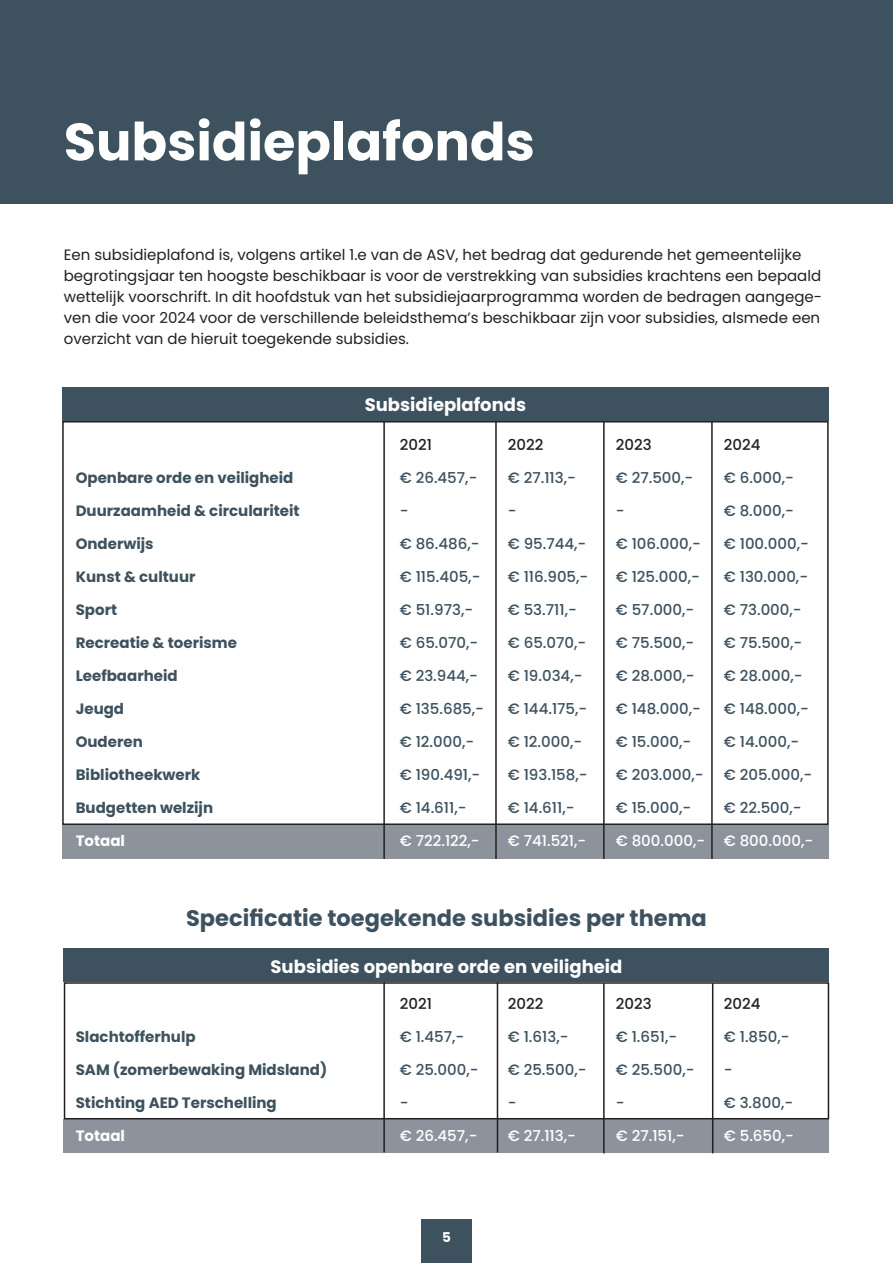
<style>
.page{position:relative;width:893px;height:1263px;background:#fff}
.page>*{position:absolute;margin:0;border:0;box-sizing:border-box;transform-origin:0 0}
.t1{font:700 52.5px "Poppins";color:#fff}
.t2{font:700 22.5px "Poppins";color:#3d515f}
.t3{font:700 18px "Poppins";color:#fff}
.t4{font:500 15px "Poppins";color:#3d515f}
.t5{font:15px/21px "Poppins";color:#231f20}
.t6{font:700 15px "Poppins";color:#3d515f}
.t7{font:500 15px "Poppins";color:#fff}
.t8{font:500 15px "Poppins";color:#231f20}
.t9{font:700 15px "Poppins";color:#fff}
.t10{font:700 13.5px "Poppins";color:#fff}
</style>
<div class="page">
<div style="left:421px;top:1219px;width:51px;height:44px;background:#3d515f"></div>
<div style="left:63px;top:825px;width:766px;height:34px;background:#8d939d"></div>
<div style="left:64px;top:1119px;width:765px;height:34px;background:#8d939d"></div>
<div style="left:0;top:0;width:893px;height:203px;background:#3d515f"></div>
<div style="left:62px;top:421px;width:767px;height:404px;border:2px solid #231f20"></div>
<div style="left:64px;top:982px;width:765px;height:137px;border:2px solid #231f20"></div>
<div style="left:62px;top:387px;width:767px;height:34px;background:#3d515f"></div>
<div style="left:64px;top:948px;width:765px;height:34px;background:#3d515f"></div>
<hr style="left:383px;top:982px;width:2px;height:170px;background:#231f20">
<hr style="left:497px;top:982px;width:1px;height:170px;background:#231f20">
<hr style="left:603px;top:983px;width:2px;height:170px;background:#231f20">
<hr style="left:712px;top:983px;width:1px;height:170px;background:#231f20">
<hr style="left:383px;top:421px;width:2px;height:438px;background:#231f20">
<hr style="left:495px;top:421px;width:2px;height:438px;background:#231f20">
<hr style="left:603px;top:421px;width:2px;height:438px;background:#231f20">
<hr style="left:711px;top:421px;width:2px;height:438px;background:#231f20">
<h1 class="t1" style="left:64px;top:112px;width:473px">Subsidieplafonds</h1>
<p class="t5" style="left:64px;top:245px;width:760px">Een subsidieplafond is, volgens artikel 1.e van de ASV, het bedrag dat gedurende het gemeentelijke begrotingsjaar ten hoogste beschikbaar is voor de verstrekking van subsidies krachtens een bepaald wettelijk voorschrift. In dit hoofdstuk van het subsidiejaarprogramma worden de bedragen aangege&shy;ven die voor 2024 voor de verschillende beleidsthema’s beschikbaar zijn voor subsidies, alsmede een overzicht van de hieruit toegekende subsidies.</p>
<p class="t3" style="left:365px;top:395px;width:163px">Subsidieplafonds</p>
<p class="t8" style="left:400px;top:436px;width:34px">2021</p>
<p class="t8" style="left:508px;top:436px;width:37px">2022</p>
<p class="t8" style="left:616px;top:436px;width:37px">2023</p>
<p class="t8" style="left:724px;top:436px;width:38px">2024</p>
<p class="t6" style="left:76px;top:469px;width:219px">Openbare orde en veiligheid</p>
<p class="t4" style="left:400px;top:469px;width:79px">€ 26.457,-</p>
<p class="t4" style="left:508px;top:469px;width:70px">€ 27.113,-</p>
<p class="t4" style="left:616px;top:469px;width:79px">€ 27.500,-</p>
<p class="t4" style="left:724px;top:469px;width:72px">€ 6.000,-</p>
<p class="t6" style="left:76px;top:502px;width:225px">Duurzaamheid &amp; circulariteit</p>
<p class="t4" style="left:400px;top:502px;width:10px">-</p>
<p class="t4" style="left:508px;top:502px;width:10px">-</p>
<p class="t4" style="left:616px;top:502px;width:10px">-</p>
<p class="t4" style="left:724px;top:502px;width:72px">€ 8.000,-</p>
<p class="t6" style="left:76px;top:535px;width:79px">Onderwijs</p>
<p class="t4" style="left:400px;top:535px;width:81px">€ 86.486,-</p>
<p class="t4" style="left:508px;top:535px;width:80px">€ 95.744,-</p>
<p class="t4" style="left:616px;top:535px;width:87px">€ 106.000,-</p>
<p class="t4" style="left:724px;top:535px;width:87px">€ 100.000,-</p>
<p class="t6" style="left:76px;top:568px;width:121px">Kunst &amp; cultuur</p>
<p class="t4" style="left:400px;top:568px;width:82px">€ 115.405,-</p>
<p class="t4" style="left:508px;top:568px;width:82px">€ 116.905,-</p>
<p class="t4" style="left:616px;top:568px;width:86px">€ 125.000,-</p>
<p class="t4" style="left:724px;top:568px;width:86px">€ 130.000,-</p>
<p class="t6" style="left:76px;top:601px;width:43px">Sport</p>
<p class="t4" style="left:400px;top:601px;width:75px">€ 51.973,-</p>
<p class="t4" style="left:508px;top:601px;width:71px">€ 53.711,-</p>
<p class="t4" style="left:616px;top:601px;width:80px">€ 57.000,-</p>
<p class="t4" style="left:724px;top:601px;width:79px">€ 73.000,-</p>
<p class="t6" style="left:76px;top:634px;width:163px">Recreatie &amp; toerisme</p>
<p class="t4" style="left:400px;top:634px;width:80px">€ 65.070,-</p>
<p class="t4" style="left:508px;top:634px;width:80px">€ 65.070,-</p>
<p class="t4" style="left:616px;top:634px;width:80px">€ 75.500,-</p>
<p class="t4" style="left:724px;top:634px;width:80px">€ 75.500,-</p>
<p class="t6" style="left:76px;top:667px;width:103px">Leefbaarheid</p>
<p class="t4" style="left:400px;top:667px;width:80px">€ 23.944,-</p>
<p class="t4" style="left:508px;top:667px;width:76px">€ 19.034,-</p>
<p class="t4" style="left:616px;top:667px;width:80px">€ 28.000,-</p>
<p class="t4" style="left:724px;top:667px;width:80px">€ 28.000,-</p>
<p class="t6" style="left:76px;top:700px;width:50px">Jeugd</p>
<p class="t4" style="left:400px;top:700px;width:86px">€ 135.685,-</p>
<p class="t4" style="left:508px;top:700px;width:81px">€ 144.175,-</p>
<p class="t4" style="left:616px;top:700px;width:87px">€ 148.000,-</p>
<p class="t4" style="left:724px;top:700px;width:87px">€ 148.000,-</p>
<p class="t6" style="left:76px;top:733px;width:69px">Ouderen</p>
<p class="t4" style="left:400px;top:733px;width:76px">€ 12.000,-</p>
<p class="t4" style="left:508px;top:733px;width:76px">€ 12.000,-</p>
<p class="t4" style="left:616px;top:733px;width:77px">€ 15.000,-</p>
<p class="t4" style="left:724px;top:733px;width:77px">€ 14.000,-</p>
<p class="t6" style="left:76px;top:766px;width:126px">Bibliotheekwerk</p>
<p class="t4" style="left:400px;top:766px;width:82px">€ 190.491,-</p>
<p class="t4" style="left:508px;top:766px;width:81px">€ 193.158,-</p>
<p class="t4" style="left:616px;top:766px;width:89px">€ 203.000,-</p>
<p class="t4" style="left:724px;top:766px;width:90px">€ 205.000,-</p>
<p class="t6" style="left:76px;top:799px;width:139px">Budgetten welzijn</p>
<p class="t4" style="left:400px;top:799px;width:68px">€ 14.611,-</p>
<p class="t4" style="left:508px;top:799px;width:68px">€ 14.611,-</p>
<p class="t4" style="left:616px;top:799px;width:77px">€ 15.000,-</p>
<p class="t4" style="left:724px;top:799px;width:79px">€ 22.500,-</p>
<p class="t9" style="left:76px;top:832px;width:51px">Totaal</p>
<p class="t7" style="left:400px;top:832px;width:81px">€ 722.122,-</p>
<p class="t7" style="left:508px;top:832px;width:80px">€ 741.521,-</p>
<p class="t7" style="left:616px;top:832px;width:199px">€ 800.000,- € 800.000,-</p>
<h2 class="t2" style="left:186px;top:905px;width:522px">Specificatie toegekende subsidies per thema</h2>
<p class="t3" style="left:271px;top:956px;width:353px">Subsidies openbare orde en veiligheid</p>
<p class="t8" style="left:400px;top:995px;width:34px">2021</p>
<p class="t8" style="left:508px;top:995px;width:37px">2022</p>
<p class="t8" style="left:616px;top:995px;width:37px">2023</p>
<p class="t8" style="left:724px;top:995px;width:38px">2024</p>
<p class="t6" style="left:76px;top:1028px;width:121px">Slachtofferhulp</p>
<p class="t4" style="left:400px;top:1028px;width:66px">€ 1.457,-</p>
<p class="t4" style="left:508px;top:1028px;width:62px">€ 1.613,-</p>
<p class="t4" style="left:616px;top:1028px;width:63px">€ 1.651,-</p>
<p class="t4" style="left:724px;top:1028px;width:67px">€ 1.850,-</p>
<p class="t6" style="left:76px;top:1061px;width:253px">SAM (zomerbewaking Midsland)</p>
<p class="t4" style="left:400px;top:1061px;width:80px">€ 25.000,-</p>
<p class="t4" style="left:508px;top:1061px;width:80px">€ 25.500,-</p>
<p class="t4" style="left:616px;top:1061px;width:80px">€ 25.500,-</p>
<p class="t4" style="left:724px;top:1061px;width:10px">-</p>
<p class="t6" style="left:76px;top:1094px;width:203px">Stichting AED Terschelling</p>
<p class="t4" style="left:400px;top:1094px;width:10px">-</p>
<p class="t4" style="left:508px;top:1094px;width:10px">-</p>
<p class="t4" style="left:616px;top:1094px;width:10px">-</p>
<p class="t4" style="left:724px;top:1094px;width:71px">€ 3.800,-</p>
<p class="t9" style="left:76px;top:1127px;width:51px">Totaal</p>
<p class="t7" style="left:400px;top:1127px;width:79px">€ 26.457,-</p>
<p class="t7" style="left:508px;top:1127px;width:70px">€ 27.113,-</p>
<p class="t7" style="left:616px;top:1127px;width:70px">€ 27.151,-</p>
<p class="t7" style="left:724px;top:1127px;width:72px">€ 5.650,-</p>
<p class="t10" style="left:442px;top:1230px;width:10px">5</p>
</div>
